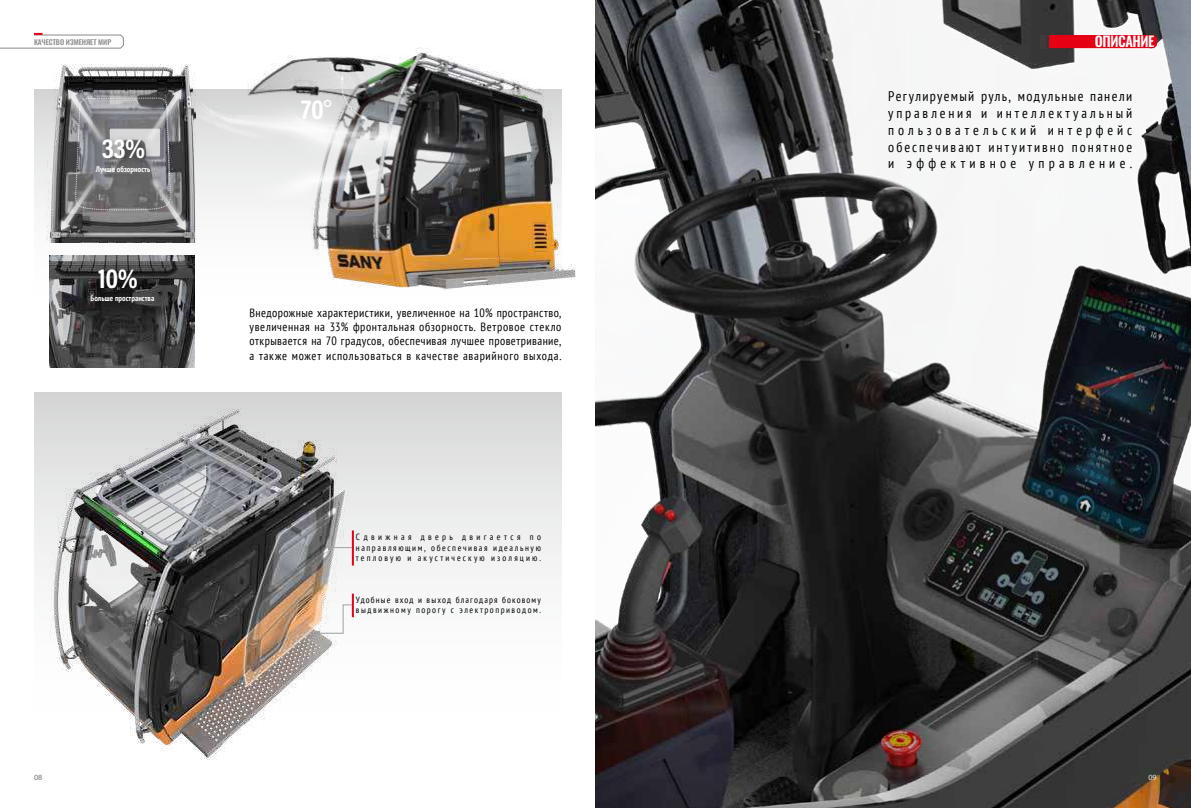
<style>
.page{position:relative;width:1191px;height:808px;background:#fff}
.page>*{position:absolute;margin:0;border:0;box-sizing:border-box;transform-origin:0 0}
.t1{font:28px "Acumin Variable Concept";color:#fff}
.t2{font:condensed 14px/16.8px "PT Sans";letter-spacing:.165em;color:#000;text-align:justify}
.t3{font:600 14px "Oswald";letter-spacing:-.03em;color:#fff}
.t4{font:condensed 12px/14.4px "PT Sans";letter-spacing:.06em;color:#000;text-align:justify}
.t5{font:condensed 9px/10.8px "PT Sans";letter-spacing:.175em;color:#000;text-align:justify}
.t6{font:condensed 9px/10.8px "PT Sans";letter-spacing:.15em;color:#000}
.t7{font:700 condensed 8px "PT Sans";letter-spacing:.005em;color:#fff}
.t8{font:8px "Myriad Pro";color:#727171}
.t9{font:8px "Myriad Pro";color:#ebecec}
.t10{font:500 7.1px "Oswald";color:#898989}
.s1{font-family:"Myriad Pro";font-size:28.2px}
</style>
<div class="page">
<div style="left:34px;top:89px;width:527px;height:248px;background:linear-gradient(to bottom,#dbdcdc,#fff)"></div>
<div style="left:34px;top:393px;width:527px;height:377px;background:linear-gradient(to bottom,#dbdcdc,#fff)"></div>
<img style="left:46px;top:64px;width:146px;height:178px">
<svg style="left:50px;top:80px;width:142px;height:159px;background:#78787a"></svg>
<img style="left:49px;top:255px;width:146px;height:112px">
<img style="left:42px;top:400px;width:306px;height:360px">
<img style="left:192px;top:47px;width:384px;height:242px">
<img style="left:595px;top:0;width:596px;height:808px">
<div style="left:94px;top:265px;width:51px;height:32px;background:#000;opacity:.45"></div>
<svg style="left:0;top:33px;width:124px;height:15px"></svg>
<svg style="left:1049px;top:35px;width:108px;height:13px"></svg>
<div style="left:1040px;top:35px;width:6px;height:13px;background:#3f3b3a"></div>
<hr style="left:352px;top:594px;width:2px;height:23px;background:#e60013">
<hr style="left:352px;top:530px;width:2px;height:36px;background:#e60013">
<svg style="left:317px;top:604px;width:35px;height:31px"></svg>
<svg style="left:328px;top:546px;width:24px;height:3px"></svg>
<p class="t10" style="left:34px;top:35px;width:79px">КАЧЕСТВО ИЗМЕНЯЕТ МИР</p>
<p class="t3" style="left:1094px;top:29px;width:61px">ОПИСАНИЕ</p>
<h1 class="t1" style="left:102px;top:129px;width:45px">33%</h1>
<p class="t7" style="left:96px;top:164px;width:56px">Лучше обзорность</p>
<h1 class="t1" style="left:98px;top:258px;width:41px">10%</h1>
<p class="t7" style="left:90px;top:293px;width:65px">Больше пространства</p>
<h1 class="t1" style="left:301px;top:90px;width:32px">70<span class="s1">°</span></h1>
<p class="t4" style="left:249px;top:305px;width:313px">Внедорожные характеристики, увеличенное на 10% пространство, увеличенная на 33% фронтальная обзорность. Ветровое стекло открывается на 70 градусов, обеспечивая лучшее проветривание, а также может использоваться в качестве аварийного выхода.</p>
<p class="t5" style="left:356px;top:531px;width:186px">Сдвижная дверь двигается по направляющим, обеспечивая идеальную тепловую и акустическую изоляцию.</p>
<p class="t6" style="left:356px;top:594px;width:186px">Удобные вход и выход благодаря боковому выдвижному порогу с электроприводом.</p>
<p class="t2" style="left:888px;top:88px;width:245px">Регулируемый руль, модульные панели управления и интеллектуальный пользовательский интерфейс обеспечивают интуитивно понятное и эффективное управление.</p>
<p class="t8" style="left:34px;top:773px;width:10px">08</p>
<p class="t9" style="left:1148px;top:773px;width:10px">09</p>
</div>
